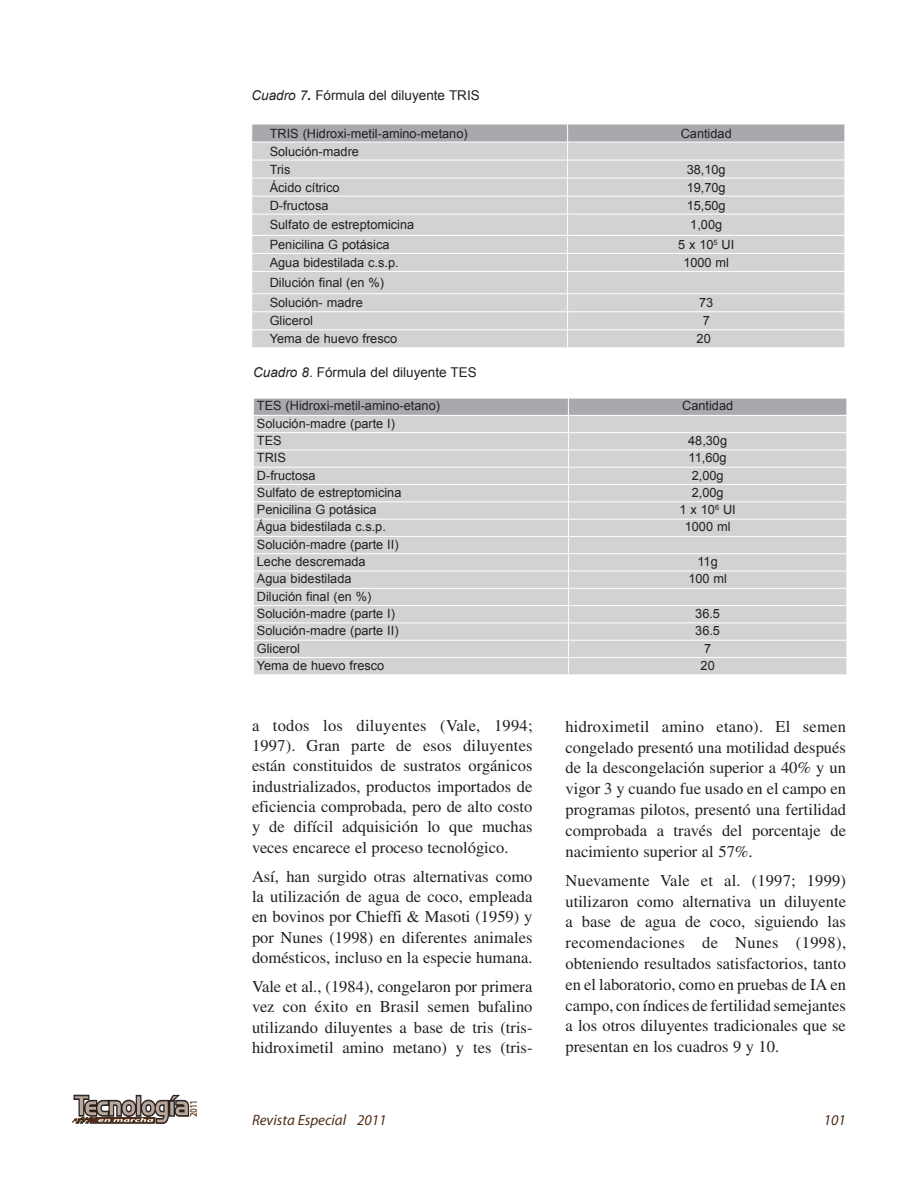
<style>
.page{position:relative;width:918px;height:1188px;background:#fff}
.page>*{position:absolute;margin:0;border:0;box-sizing:border-box;transform-origin:0 0}
.t1{font:16.5px/20.9px "Times";color:#231f20;text-align:justify}
.t2{font:italic 15px "Myriad";color:#532f18}
.t3{font:13.5px "Arial";color:#231f20}
.t4{font:12.75px/17.2px "Arial";color:#231f20}
.s1{font-style:italic}
.s2{font-weight:700;font-style:italic}
</style>
<div class="page">
<svg style="left:72px;top:1095px;width:125px;height:29px"></svg>
<svg style="left:252px;top:124px;width:593px;height:224px;background:#d0d1d3"></svg>
<svg style="left:253px;top:398px;width:594px;height:277px;background:#d1d2d4"></svg>
<p class="t3" style="left:252px;top:86px;width:230px"><span class="s1">Cuadro 7</span><span class="s2">.</span> Fórmula del diluyente TRIS</p>
<p class="t4" style="left:270px;top:125px;width:200px">TRIS (Hidroxi-metil-amino-metano)</p>
<p class="t4" style="left:681px;top:125px;width:53px">Cantidad</p>
<p class="t4" style="left:270px;top:142px;width:91px;line-height:18px">Solución-madre<br>Tris</p>
<p class="t4" style="left:687px;top:161px;width:40px">38,10g</p>
<p class="t4" style="left:270px;top:179px;width:71px">Ácido cítrico</p>
<p class="t4" style="left:687px;top:179px;width:40px">19,70g</p>
<p class="t4" style="left:270px;top:197px;width:60px">D-fructosa</p>
<p class="t4" style="left:687px;top:197px;width:40px">15,50g</p>
<p class="t4" style="left:270px;top:216px;width:146px">Sulfato de estreptomicina</p>
<p class="t4" style="left:690px;top:216px;width:33px">1,00g</p>
<p class="t4" style="left:270px;top:236px;width:121px">Penicilina G potásica</p>
<p class="t4" style="left:678px;top:236px;width:58px">5 x 10<sup>5</sup> UI</p>
<p class="t4" style="left:270px;top:254px;width:131px">Agua bidestilada c.s.p.</p>
<p class="t4" style="left:683px;top:254px;width:47px">1000 ml</p>
<p class="t4" style="left:270px;top:273px;width:116px;line-height:20.2px">Dilución final (en %)<br>Solución- madre</p>
<p class="t4" style="left:699px;top:294px;width:16px">73</p>
<p class="t4" style="left:270px;top:312px;width:45px">Glicerol</p>
<p class="t4" style="left:703px;top:312px;width:9px">7</p>
<p class="t4" style="left:270px;top:330px;width:129px">Yema de huevo fresco</p>
<p class="t4" style="left:697px;top:330px;width:16px">20</p>
<p class="t3" style="left:253px;top:364px;width:225px"><span class="s1">Cuadro 8</span>. Fórmula del diluyente TES</p>
<p class="t4" style="left:257px;top:397px;width:185px">TES (Hidroxi-metil-amino-etano)</p>
<p class="t4" style="left:682px;top:397px;width:53px">Cantidad</p>
<p class="t4" style="left:257px;top:415px;width:140px">Solución-madre (parte I)<br>TES</p>
<p class="t4" style="left:688px;top:432px;width:40px">48,30g</p>
<p class="t4" style="left:257px;top:449px;width:31px">TRIS</p>
<p class="t4" style="left:689px;top:449px;width:40px">11,60g</p>
<p class="t4" style="left:257px;top:467px;width:60px">D-fructosa</p>
<p class="t4" style="left:692px;top:467px;width:33px">2,00g</p>
<p class="t4" style="left:257px;top:484px;width:146px">Sulfato de estreptomicina</p>
<p class="t4" style="left:692px;top:484px;width:33px">2,00g</p>
<p class="t4" style="left:257px;top:501px;width:121px">Penicilina G potásica</p>
<p class="t4" style="left:680px;top:501px;width:58px">1 x 10<sup>6</sup> UI</p>
<p class="t4" style="left:257px;top:518px;width:131px">Água bidestilada c.s.p.</p>
<p class="t4" style="left:685px;top:518px;width:47px">1000 ml</p>
<p class="t4" style="left:257px;top:536px;width:143px">Solución-madre (parte II)<br>Leche descremada</p>
<p class="t4" style="left:698px;top:553px;width:22px">11g</p>
<p class="t4" style="left:257px;top:570px;width:96px">Agua bidestilada</p>
<p class="t4" style="left:688px;top:570px;width:40px">100 ml</p>
<p class="t4" style="left:257px;top:588px;width:140px">Dilución final (en %)<br>Solución-madre (parte I)</p>
<p class="t4" style="left:695px;top:605px;width:26px">36.5</p>
<p class="t4" style="left:257px;top:622px;width:143px">Solución-madre (parte II)</p>
<p class="t4" style="left:695px;top:622px;width:26px">36.5</p>
<p class="t4" style="left:257px;top:640px;width:45px">Glicerol</p>
<p class="t4" style="left:704px;top:640px;width:9px">7</p>
<p class="t4" style="left:257px;top:657px;width:129px">Yema de huevo fresco</p>
<p class="t4" style="left:701px;top:657px;width:16px">20</p>
<p class="t1" style="left:252px;top:715px;width:282px;line-height:20.4px">a todos los diluyentes (Vale, 1994; 1997). Gran parte de esos diluyentes están constituidos de sustratos orgánicos industrializados, productos importados de eficiencia comprobada, pero de alto costo y de difícil adquisición lo que muchas veces encarece el proceso tecnológico.</p>
<p class="t1" style="left:252px;top:866px;width:282px;line-height:20.4px">Así, han surgido otras alternativas como la utilización de agua de coco, empleada en bovinos por Chieffi &amp; Masoti (1959) y por Nunes (1998) en diferentes animales domésticos, incluso en la especie humana.</p>
<p class="t1" style="left:252px;top:976px;width:282px;line-height:20.4px">Vale et al., (1984), congelaron por primera vez con éxito en Brasil semen bufalino utilizando diluyentes a base de tris (tris&shy;hidroximetil amino metano) y tes (tris-</p>
<p class="t1" style="left:566px;top:716px;width:282px">hidroximetil amino etano). El semen congelado presentó una motilidad después de la descongelación superior a 40% y un vigor 3 y cuando fue usado en el campo en programas pilotos, presentó una fertilidad comprobada a través del porcentaje de nacimiento superior al 57%.</p>
<p class="t1" style="left:566px;top:870px;width:282px">Nuevamente Vale et al. (1997; 1999) utilizaron como alternativa un diluyente a base de agua de coco, siguiendo las recomendaciones de Nunes (1998), obteniendo resultados satisfactorios, tanto en el laboratorio, como en pruebas de IA en campo, con índices de fertilidad semejantes a los otros diluyentes tradicionales que se presentan en los cuadros 9 y 10.</p>
<p class="t2" style="left:252px;top:1113px;width:136px">Revista Especial 2011</p>
<p class="t2" style="left:824px;top:1113px;width:24px">101</p>
</div>
